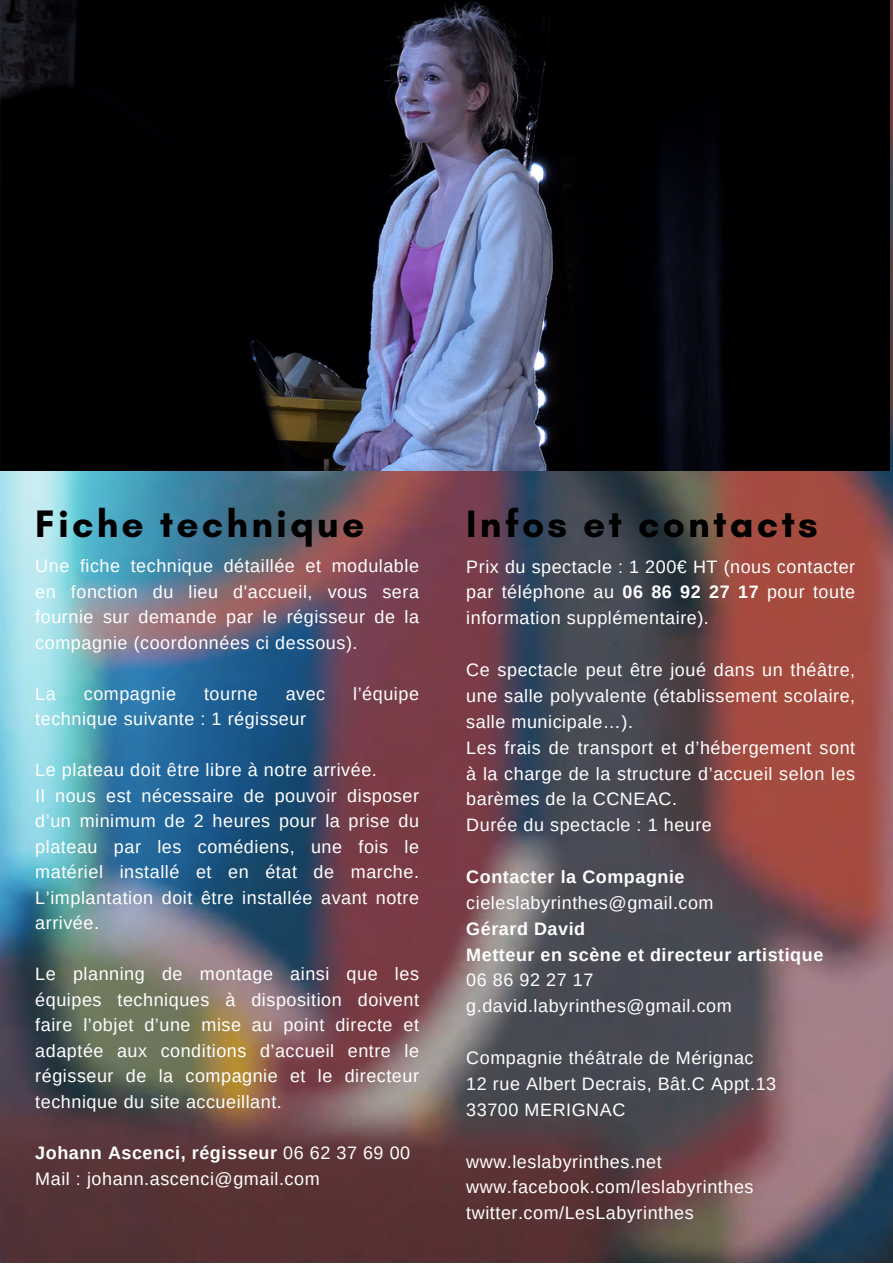
<style>
.page{position:relative;width:893px;height:1264px;background:#fff}
.page>*{position:absolute;margin:0;border:0;box-sizing:border-box;transform-origin:0 0}
.t1{font:700 39px "Glacial Indifference";letter-spacing:.08em;color:#000}
.t2{font:18px/25.5px "Arimo";letter-spacing:.03em;color:#fff;text-align:justify}
.t3{font:700 18px "Arimo";letter-spacing:.03em;color:#fff}
.s1{font-weight:400}
.s2{font-weight:700}
</style>
<div class="page">
<img style="left:0;top:0;width:892px;height:1262px">
<img style="left:0;top:0;width:889px;height:470px">
<p class="t1" style="left:35px;top:500px;width:331px">Fiche technique</p>
<p class="t1" style="left:466px;top:500px;width:353px">Infos et contacts</p>
<p class="t2" style="left:35px;top:553px;width:385px">Une fiche technique détaillée et modulable en fonction du lieu d'accueil, vous sera fournie sur demande par le régisseur de la compagnie (coordonnées ci dessous).</p>
<p class="t2" style="left:35px;top:680px;width:22px">La</p>
<p class="t2" style="left:84px;top:680px;width:94px">compagnie</p>
<p class="t2" style="left:204px;top:680px;width:55px">tourne</p>
<p class="t2" style="left:286px;top:680px;width:41px">avec</p>
<p class="t2" style="left:353px;top:680px;width:67px">l’équipe</p>
<p class="t2" style="left:35px;top:706px;width:272px">technique suivante : 1 régisseur</p>
<p class="t2" style="left:35px;top:757px;width:343px">Le plateau doit être libre à notre arrivée.</p>
<p class="t2" style="left:35px;top:782px;width:385px">Il nous est nécessaire de pouvoir disposer d’un minimum de 2 heures pour la prise du plateau par les comédiens, une fois le matériel installé et en état de marche.<br>L’implantation doit être installée avant notre arrivée.</p>
<p class="t2" style="left:35px;top:961px;width:385px">Le planning de montage ainsi que les équipes techniques à disposition doivent faire l’objet d’une mise au point directe et adaptée aux conditions d’accueil entre le régisseur de la compagnie et le directeur technique du site accueillant.</p>
<p class="t3" style="left:35px;top:1142px;width:376px">Johann Ascenci, régisseur <span class="s1">06 62 37 69 00</span></p>
<p class="t2" style="left:35px;top:1165px;width:286px">Mail : johann.ascenci@gmail.com</p>
<p class="t2" style="left:466px;top:553px;width:390px">Prix du spectacle : 1 200€ HT (nous contacter par téléphone au <span class="s2">06 86 92 27 17</span> pour toute information supplémentaire).</p>
<p class="t2" style="left:466px;top:657px;width:390px">Ce spectacle peut être joué dans un théâtre, une salle polyvalente (établissement scolaire, salle municipale…).</p>
<p class="t2" style="left:466px;top:734px;width:390px">Les frais de transport et d’hébergement sont à la charge de la structure d’accueil selon les barèmes de la CCNEAC.</p>
<p class="t2" style="left:466px;top:812px;width:247px">Durée du spectacle : 1 heure</p>
<p class="t3" style="left:466px;top:866px;width:220px">Contacter la Compagnie</p>
<p class="t2" style="left:466px;top:889px;width:249px">cieleslabyrinthes@gmail.com</p>
<p class="t3" style="left:466px;top:918px;width:120px">Gérard David</p>
<p class="t3" style="left:466px;top:944px;width:358px">Metteur en scène et directeur artistique</p>
<p class="t2" style="left:466px;top:967px;width:129px">06 86 92 27 17</p>
<p class="t2" style="left:466px;top:993px;width:267px">g.david.labyrinthes@gmail.com</p>
<p class="t2" style="left:466px;top:1045px;width:289px">Compagnie théâtrale de Mérignac</p>
<p class="t2" style="left:466px;top:1070px;width:311px">12 rue Albert Decrais, Bât.C Appt.13</p>
<p class="t2" style="left:466px;top:1096px;width:160px">33700 MERIGNAC</p>
<p class="t2" style="left:466px;top:1148px;width:197px">www.leslabyrinthes.net</p>
<p class="t2" style="left:466px;top:1174px;width:289px">www.facebook.com/leslabyrinthes</p>
<p class="t2" style="left:466px;top:1200px;width:229px">twitter.com/LesLabyrinthes</p>
</div>
